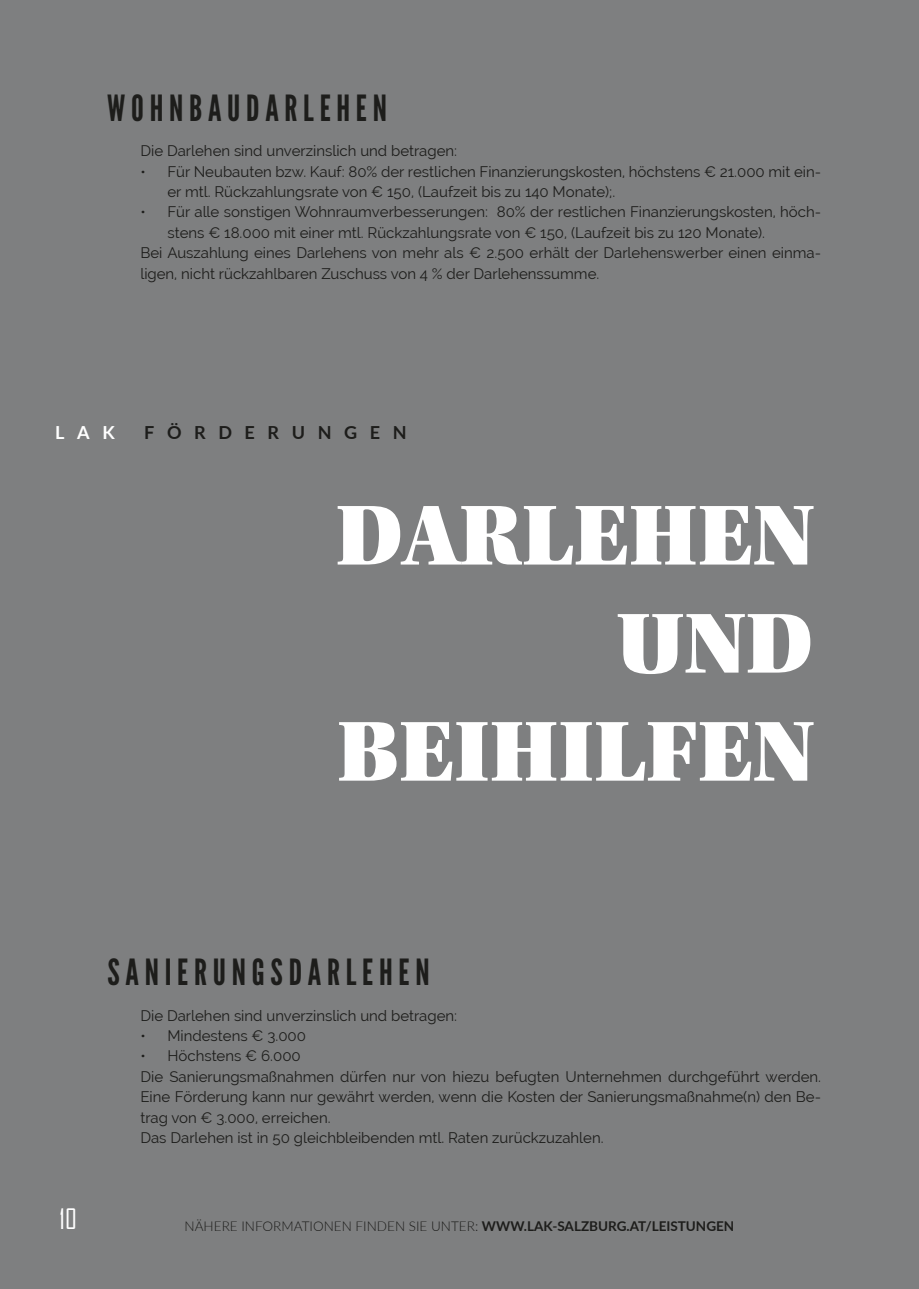
<style>
.page{position:relative;width:919px;height:1289px;background:#fff}
.page>*{position:absolute;margin:0;border:0;box-sizing:border-box;transform-origin:0 0}
.t1{font:90px "Utopia Std Black Headline";letter-spacing:.01em;color:#fff}
.Titel_Überschrift{font:36px "League Gothic";letter-spacing:.16em;color:#1d1d1b}
.t2{font:27px "Agency FB";color:#fff}
.t3{font:700 18px "Lato";letter-spacing:.7em;color:#1d1d1b}
.t4{font:700 18px "Lato";color:#fff}
.Textkörper{font:15px/20.4px "Raleway";color:#1d1d1b}
.Aufzählungspunkte{font:15px/20.4px "Raleway";color:#1d1d1b}
.t5{font:300 13.5px "Lato";color:#1d1d1b}
.s1{font-weight:700}
</style>
<div class="page">
<div style="left:0;top:0;width:906px;height:1288px;background:#7e7f80"></div>
<div style="left:906px;top:0;width:12px;height:1288px;background:#7e7f80"></div>
<p class="Titel_Überschrift" style="left:107px;top:86px;width:281px">WOHNBAUDARLEHEN</p>
<p class="Aufzählungspunkte" style="left:140px;top:141px;width:318px">Die Darlehen sind unverzinslich und betragen:</p>
<p class="Textkörper" style="left:167px;top:161px;width:655px;text-indent:-27px">• Für Neubauten bzw. Kauf: 80% der restlichen Finanzierungskosten, höchstens € 21.000 mit ein&shy;er mtl. Rückzahlungsrate von € 150, (Laufzeit bis zu 140 Monate);.</p>
<p class="Textkörper" style="left:167px;top:202px;width:655px;text-indent:-27px">• Für alle sonstigen Wohnraumverbesserungen: 80% der restlichen Finanzierungskosten, höch&shy;stens € 18.000 mit einer mtl. Rückzahlungsrate von € 150, (Laufzeit bis zu 120 Monate).</p>
<p class="Aufzählungspunkte" style="left:140px;top:243px;width:682px">Bei Auszahlung eines Darlehens von mehr als € 2.500 erhält der Darlehenswerber einen einma&shy;ligen, nicht rückzahlbaren Zuschuss von 4 % der Darlehenssumme.</p>
<p class="t4" style="left:55px;top:419px;width:61px">LAK</p>
<p class="t3" style="left:144px;top:419px;width:264px">FÖRDERUNGEN</p>
<p class="t1" style="left:336px;top:488px;width:478px">DARLEHEN</p>
<p class="t1" style="left:617px;top:596px;width:197px">UND</p>
<p class="t1" style="left:337px;top:704px;width:477px">BEIHILFEN</p>
<p class="Titel_Überschrift" style="left:107px;top:950px;width:323px">SANIERUNGSDARLEHEN</p>
<p class="Textkörper" style="left:140px;top:1005px;width:318px">Die Darlehen sind unverzinslich und betragen:</p>
<p class="Textkörper" style="left:140px;top:1025px;width:167px">• Mindestens € 3.000</p>
<p class="Textkörper" style="left:140px;top:1045px;width:162px">• Höchstens € 6.000</p>
<p class="Textkörper" style="left:140px;top:1066px;width:682px;text-align:justify">Die Sanierungsmaßnahmen dürfen nur von hiezu befugten Unternehmen durchgeführt werden.<br>Eine Förderung kann nur gewährt werden, wenn die Kosten der Sanierungsmaßnahme(n) den Be&shy;trag von € 3.000, erreichen.</p>
<p class="Textkörper" style="left:140px;top:1127px;width:464px">Das Darlehen ist in 50 gleichbleibenden mtl. Raten zurückzuzahlen.</p>
<p class="t2" style="left:60px;top:1202px;width:19px">10</p>
<p class="t5" style="left:184px;top:1216px;width:551px">NÄHERE INFORMATIONEN FINDEN SIE UNTER: <span class="s1">WWW.LAK-SALZBURG.AT/LEISTUNGEN</span></p>
</div>
